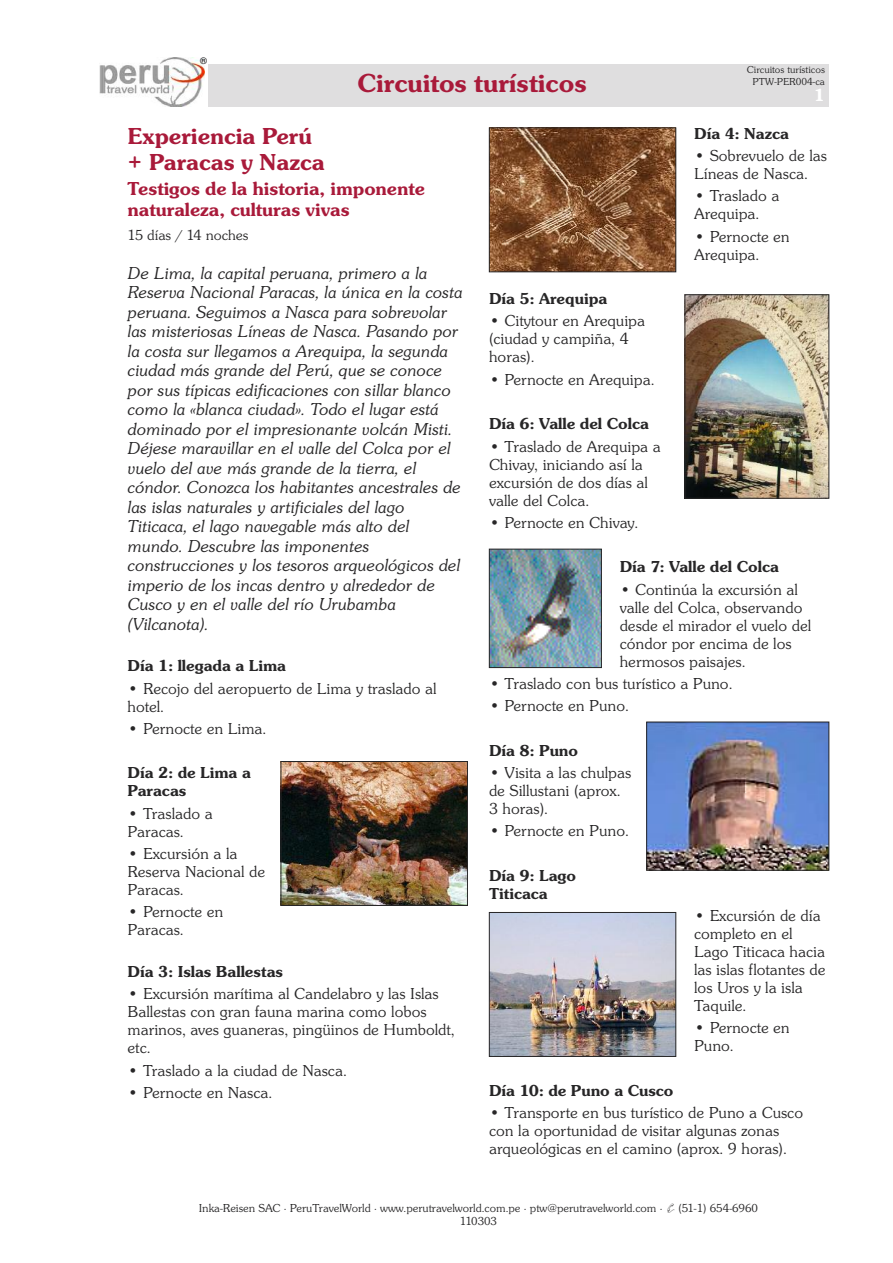
<style>
.page{position:relative;width:893px;height:1263px;background:#fff}
.page>*{position:absolute;margin:0;border:0;box-sizing:border-box;transform-origin:0 0}
.t1{font:600 27px "Souvenir Itc T";color:#a91a3a}
.t2{font:600 24px/25.5px "Souvenir Itc T";color:#a91a3a}
.t3{font:600 19.5px/21px "Souvenir Itc T";color:#a91a3a}
.t4{font:italic 300 18px/19.5px "Souvenir Itc T";color:#272627}
.t5{font:600 18px "Souvenir Itc T";color:#fff}
.t6{font:300 16.5px/18px "Souvenir Itc T";color:#272627}
.t7{font:600 16.5px/18px "Souvenir Itc T";color:#272627}
.t8{font:300 15px "Souvenir Itc T";color:#272627}
.t9{font:300 12px/13.2px "Souvenir Itc T";color:#272627;text-align:center}
.t10{font:300 10.5px/11.6px "Souvenir Itc T";color:#272627;text-align:center}
.t11{font:600 9.75px "Nimbus Sans Novus T";color:#272627}
</style>
<div class="page">
<div style="left:208px;top:64px;width:621px;height:42px;background:#dfdedf"></div>
<img style="left:100px;top:57px;width:105px;height:50px">
<img style="left:648px;top:724px;width:179px;height:144px">
<div style="left:646px;top:722px;width:183px;height:148px;border:1px solid #272627"></div>
<img style="left:491px;top:914px;width:183px;height:141px">
<div style="left:489px;top:912px;width:187px;height:145px;border:1px solid #272627"></div>
<img style="left:491px;top:551px;width:109px;height:115px">
<div style="left:489px;top:549px;width:113px;height:119px;border:1px solid #272627"></div>
<img style="left:687px;top:296px;width:140px;height:200px">
<div style="left:685px;top:294px;width:144px;height:204px;border:1px solid #272627"></div>
<img style="left:491px;top:130px;width:183px;height:140px">
<div style="left:489px;top:128px;width:187px;height:144px;border:1px solid #272627"></div>
<img style="left:283px;top:763px;width:183px;height:141px">
<div style="left:281px;top:761px;width:187px;height:145px;border:1px solid #272627"></div>
<p class="t11" style="left:200px;top:55px;width:9px">®</p>
<h1 class="t1" style="left:357px;top:67px;width:231px">Circuitos turísticos</h1>
<p class="t10" style="left:747px;top:64px;width:80px">Circuitos turísticos<br>PTW-PER004-ca</p>
<p class="t5" style="left:814px;top:85px;width:13px">1</p>
<h2 class="t2" style="left:128px;top:123px;width:199px">Experiencia Perú + Paracas y Nazca</h2>
<p class="t3" style="left:128px;top:178px;width:299px">Testigos de la historia, imponente naturaleza, culturas vivas</p>
<p class="t8" style="left:128px;top:226px;width:123px">15 días / 14 noches</p>
<p class="t4" style="left:128px;top:263px;width:337px">De Lima, la capital peruana, primero a la Reserva Nacional Paracas, la única en la costa peruana. Seguimos a Nasca para sobrevolar las misteriosas Líneas de Nasca. Pasando por la costa sur llegamos a Arequipa, la segunda ciudad más grande del Perú, que se conoce por sus típicas edificaciones con sillar blanco como la «blanca ciudad». Todo el lugar está dominado por el impresionante volcán Misti.<br>Déjese maravillar en el valle del Colca por el vuelo del ave más grande de la tierra, el cóndor. Conozca los habitantes ancestrales de las islas naturales y artificiales del lago Titicaca, el lago navegable más alto del mundo. Descubre las imponentes construcciones y los tesoros arqueológicos del imperio de los incas dentro y alrededor de Cusco y en el valle del río Urubamba (Vilcanota).</p>
<p class="t7" style="left:128px;top:657px;width:160px">Día 1: llegada a Lima</p>
<p class="t6" style="left:128px;top:679px;width:310px">• Recojo del aeropuerto de Lima y traslado al hotel.</p>
<p class="t6" style="left:128px;top:719px;width:140px">• Pernocte en Lima.</p>
<p class="t7" style="left:128px;top:764px;width:125px">Día 2: de Lima a<br>Paracas</p>
<p class="t6" style="left:128px;top:804px;width:87px">• Traslado a<br>Paracas.</p>
<p class="t6" style="left:128px;top:844px;width:139px">• Excursión a la<br>Reserva Nacional de<br>Paracas.</p>
<p class="t6" style="left:128px;top:902px;width:97px">• Pernocte en<br>Paracas.</p>
<p class="t7" style="left:128px;top:962px;width:157px">Día 3: Islas Ballestas</p>
<p class="t6" style="left:128px;top:984px;width:329px">• Excursión marítima al Candelabro y las Islas Ballestas con gran fauna marina como lobos marinos, aves guaneras, pingüinos de Humboldt, etc.</p>
<p class="t6" style="left:128px;top:1061px;width:221px">• Traslado a la ciudad de Nasca.</p>
<p class="t6" style="left:128px;top:1083px;width:146px">• Pernocte en Nasca.</p>
<p class="t7" style="left:694px;top:124px;width:96px">Día 4: Nazca</p>
<p class="t6" style="left:694px;top:146px;width:134px">• Sobrevuelo de las<br>Líneas de Nasca.</p>
<p class="t6" style="left:694px;top:187px;width:87px">• Traslado a<br>Arequipa.</p>
<p class="t6" style="left:694px;top:227px;width:97px">• Pernocte en<br>Arequipa.</p>
<p class="t7" style="left:489px;top:289px;width:120px">Día 5: Arequipa</p>
<p class="t6" style="left:489px;top:312px;width:158px">• Citytour en Arequipa (ciudad y campiña, 4 horas).</p>
<p class="t6" style="left:489px;top:370px;width:167px">• Pernocte en Arequipa.</p>
<p class="t7" style="left:489px;top:415px;width:161px">Día 6: Valle del Colca</p>
<p class="t6" style="left:489px;top:437px;width:173px">• Traslado de Arequipa a<br>Chivay, iniciando así la excursión de dos días al valle del Colca.</p>
<p class="t6" style="left:489px;top:513px;width:151px">• Pernocte en Chivay.</p>
<p class="t7" style="left:620px;top:558px;width:161px">Día 7: Valle del Colca</p>
<p class="t6" style="left:620px;top:580px;width:193px">• Continúa la excursión al valle del Colca, observando desde el mirador el vuelo del cóndor por encima de los hermosos paisajes.</p>
<p class="t6" style="left:489px;top:674px;width:245px">• Traslado con bus turístico a Puno.</p>
<p class="t6" style="left:489px;top:696px;width:141px">• Pernocte en Puno.</p>
<p class="t7" style="left:489px;top:741px;width:91px">Día 8: Puno</p>
<p class="t6" style="left:489px;top:763px;width:144px">• Visita a las chulpas de Sillustani (aprox.<br>3 horas).</p>
<p class="t6" style="left:489px;top:821px;width:141px">• Pernocte en Puno.</p>
<p class="t7" style="left:489px;top:866px;width:89px">Día 9: Lago<br>Titicaca</p>
<p class="t6" style="left:694px;top:906px;width:133px">• Excursión de día completo en el<br>Lago Titicaca hacia las islas flotantes de los Uros y la isla<br>Taquile.</p>
<p class="t6" style="left:694px;top:1018px;width:97px">• Pernocte en<br>Puno.</p>
<p class="t7" style="left:489px;top:1081px;width:186px">Día 10: de Puno a Cusco</p>
<p class="t6" style="left:489px;top:1103px;width:316px">• Transporte en bus turístico de Puno a Cusco con la oportunidad de visitar algunas zonas arqueológicas en el camino (aprox. 9 horas).</p>
<p class="t9" style="left:199px;top:1201px;width:561px">Inka-Reisen SAC · PeruTravelWorld · www.perutravelworld.com.pe · ptw@perutravelworld.com · ✆ (51-1) 654-6960<br>110303</p>
</div>
